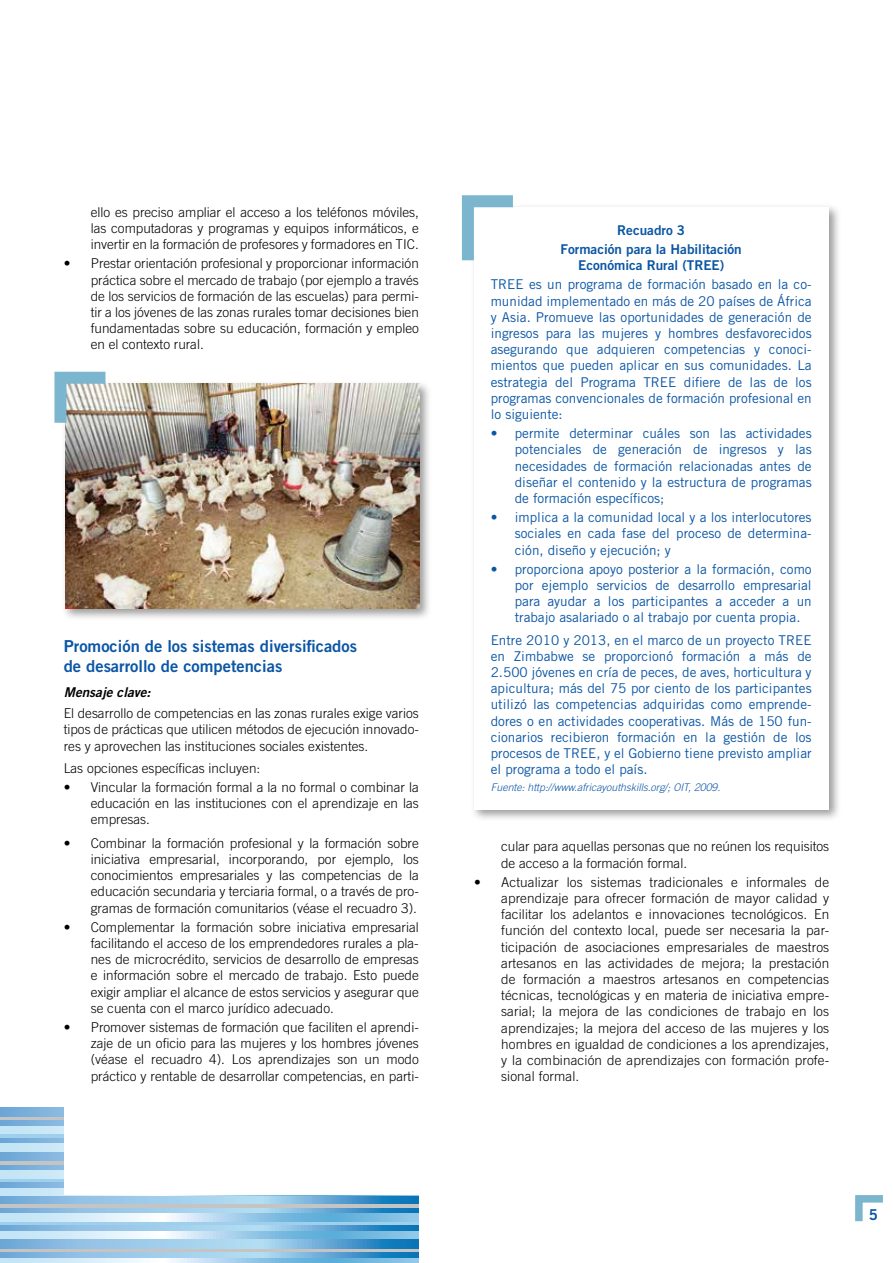
<style>
.page{position:relative;width:893px;height:1263px;background:#fff}
.page>*{position:absolute;margin:0;border:0;box-sizing:border-box;transform-origin:0 0}
.t1{font:16.5px/19.8px "Trade Gothic LT Std Bd 2";color:#0b56a5}
.t2{font:15px "Trade Gothic LT Std Bd 2";color:#0b56a5}
.t3{font:300 13.5px/16.2px "Trade Gothic LT Std";color:#000;text-align:justify}
.t4{font:13.5px/16.2px "Trade Gothic LT Std";color:#0b56a5;text-align:justify}
.t5{font:13.5px/19.2px "Trade Gothic LT Std Bd 2";color:#0b56a5;text-align:center}
.t6{font:13.5px "Trade Gothic LT Std Bd 2 Obl";color:#000}
.t7{font:italic 300 10.5px "Trade Gothic LT Std";color:#0b56a5}
</style>
<div class="page">
<svg style="left:1px;top:1195px;width:418px;height:9px"></svg>
<hr style="left:0;top:1204px;width:495px;height:4px;background:#c4c4c5">
<svg style="left:1px;top:1208px;width:418px;height:6px"></svg>
<svg style="left:1px;top:1214px;width:418px;height:8px"></svg>
<svg style="left:1px;top:1222px;width:418px;height:4px;fill:#9ecfec"></svg>
<svg style="left:1px;top:1226px;width:418px;height:5px"></svg>
<svg style="left:1px;top:1231px;width:418px;height:8px"></svg>
<svg style="left:1px;top:1239px;width:418px;height:9px"></svg>
<svg style="left:1px;top:1248px;width:418px;height:4px;fill:#c4c4c5"></svg>
<svg style="left:1px;top:1252px;width:418px;height:6px"></svg>
<svg style="left:1px;top:1258px;width:418px;height:5px"></svg>
<svg style="left:1px;top:1107px;width:63px;height:9px"></svg>
<svg style="left:1px;top:1116px;width:63px;height:4px"></svg>
<svg style="left:1px;top:1120px;width:63px;height:6px"></svg>
<div style="left:0;top:1126px;width:494px;height:8px;background:#c7e6f6"></div>
<hr style="left:0;top:1134px;width:495px;height:4px;background:#9ecfec">
<svg style="left:1px;top:1138px;width:63px;height:6px"></svg>
<div style="left:0;top:1144px;width:494px;height:8px;background:#c7e6f6"></div>
<svg style="left:1px;top:1152px;width:63px;height:9px"></svg>
<hr style="left:0;top:1161px;width:495px;height:4px;background:#c4c4c5">
<svg style="left:1px;top:1165px;width:63px;height:6px"></svg>
<div style="left:0;top:1171px;width:494px;height:8px;background:#c7e6f6"></div>
<svg style="left:1px;top:1179px;width:63px;height:4px"></svg>
<svg style="left:1px;top:1183px;width:63px;height:5px"></svg>
<div style="left:0;top:1188px;width:494px;height:7px;background:#c7e6f6"></div>
<div style="left:64px;top:1089px;width:465px;height:105px;background:#fff"></div>
<div style="left:420px;top:1155px;width:473px;height:108px;background:#fff"></div>
<hr style="left:0;top:1093px;width:1px;height:101px;background:#fff">
<hr style="left:0;top:1155px;width:1px;height:108px;background:#fff">
<svg style="left:855px;top:1195px;width:28px;height:27px"></svg>
<div style="left:61px;top:380px;width:371px;height:241px;background:#000;opacity:.4"></div>
<img style="left:65px;top:384px;width:355px;height:225px">
<svg style="left:54px;top:371px;width:64px;height:64px"></svg>
<div style="left:470px;top:203px;width:371px;height:618px;background:#000;opacity:.4"></div>
<div style="left:474px;top:207px;width:355px;height:602px;background:#fff"></div>
<svg style="left:461px;top:195px;width:64px;height:77px"></svg>
<p class="t3" style="left:91px;top:204px;width:330px">ello es preciso ampliar el acceso a los teléfonos móviles, las computadoras y programas y equipos informáticos, e invertir en la formación de profesores y formadores en TIC.</p>
<p class="t3" style="left:91px;top:255px;width:330px;text-indent:-27px">• Prestar orientación profesional y proporcionar información práctica sobre el mercado de trabajo (por ejemplo a través de los servicios de formación de las escuelas) para permi&shy;tir a los jóvenes de las zonas rurales tomar decisiones bien fundamentadas sobre su educación, formación y empleo en el contexto rural.</p>
<p class="t1" style="left:64px;top:636px;width:295px">Promoción de los sistemas diversificados de desarrollo de competencias</p>
<p class="t6" style="left:64px;top:684px;width:88px">Mensaje clave:</p>
<p class="t3" style="left:64px;top:705px;width:357px">El desarrollo de competencias en las zonas rurales exige varios tipos de prácticas que utilicen métodos de ejecución innovado&shy;res y aprovechen las instituciones sociales existentes.</p>
<p class="t3" style="left:64px;top:760px;width:198px">Las opciones específicas incluyen:</p>
<p class="t3" style="left:91px;top:779px;width:330px;text-indent:-27px">• Vincular la formación formal a la no formal o combinar la educación en las instituciones con el aprendizaje en las empresas.</p>
<p class="t3" style="left:91px;top:835px;width:330px;text-indent:-27px">• Combinar la formación profesional y la formación sobre iniciativa empresarial, incorporando, por ejemplo, los conocimientos empresariales y las competencias de la educación secundaria y terciaria formal, o a través de pro&shy;gramas de formación comunitarios (véase el recuadro 3).</p>
<p class="t3" style="left:91px;top:919px;width:330px;text-indent:-27px">• Complementar la formación sobre iniciativa empresarial facilitando el acceso de los emprendedores rurales a pla&shy;nes de microcrédito, servicios de desarrollo de empresas e información sobre el mercado de trabajo. Esto puede exigir ampliar el alcance de estos servicios y asegurar que se cuenta con el marco jurídico adecuado.</p>
<p class="t3" style="left:91px;top:1019px;width:330px;text-indent:-27px">• Promover sistemas de formación que faciliten el aprendi&shy;zaje de un oficio para las mujeres y los hombres jóvenes (véase el recuadro 4). Los aprendizajes son un modo práctico y rentable de desarrollar competencias, en parti-</p>
<p class="t5" style="left:561px;top:220px;width:183px">Recuadro 3<br>Formación para la Habilitación</p>
<p class="t5" style="left:578px;top:255px;width:148px">Económica Rural (TREE)</p>
<p class="t4" style="left:491px;top:276px;width:322px">TREE es un programa de formación basado en la co&shy;munidad implementado en más de 20 países de África y Asia. Promueve las oportunidades de generación de ingresos para las mujeres y hombres desfavorecidos asegurando que adquieren competencias y conoci&shy;mientos que pueden aplicar en sus comunidades. La estrategia del Programa TREE difiere de las de los programas convencionales de formación profesional en lo siguiente:</p>
<p class="t4" style="left:515px;top:425px;width:298px;text-indent:-24px">• permite determinar cuáles son las actividades potenciales de generación de ingresos y las necesidades de formación relacionadas antes de diseñar el contenido y la estructura de programas de formación específicos;</p>
<p class="t4" style="left:515px;top:509px;width:298px;text-indent:-24px">• implica a la comunidad local y a los interlocutores sociales en cada fase del proceso de determina&shy;ción, diseño y ejecución; y</p>
<p class="t4" style="left:515px;top:561px;width:298px;text-indent:-24px">• proporciona apoyo posterior a la formación, como por ejemplo servicios de desarrollo empresarial para ayudar a los participantes a acceder a un trabajo asalariado o al trabajo por cuenta propia.</p>
<p class="t4" style="left:491px;top:631px;width:322px">Entre 2010 y 2013, en el marco de un proyecto TREE en Zimbabwe se proporcionó formación a más de 2.500 jóvenes en cría de peces, de aves, horticultura y apicultura; más del 75 por ciento de los participantes utilizó las competencias adquiridas como emprende&shy;dores o en actividades cooperativas. Más de 150 fun&shy;cionarios recibieron formación en la gestión de los procesos de TREE, y el Gobierno tiene previsto ampliar el programa a todo el país.</p>
<p class="t7" style="left:491px;top:781px;width:231px">Fuente: http://www.africayouthskills.org/; OIT, 2009.</p>
<p class="t3" style="left:501px;top:838px;width:330px">cular para aquellas personas que no reúnen los requisitos de acceso a la formación formal.</p>
<p class="t3" style="left:501px;top:874px;width:330px;text-indent:-27px">• Actualizar los sistemas tradicionales e informales de aprendizaje para ofrecer formación de mayor calidad y facilitar los adelantos e innovaciones tecnológicos. En función del contexto local, puede ser necesaria la par&shy;ticipación de asociaciones empresariales de maestros artesanos en las actividades de mejora; la prestación de formación a maestros artesanos en competencias técnicas, tecnológicas y en materia de iniciativa empre&shy;sarial; la mejora de las condiciones de trabajo en los aprendizajes; la mejora del acceso de las mujeres y los hombres en igualdad de condiciones a los aprendizajes, y la combinación de aprendizajes con formación profe&shy;sional formal.</p>
<p class="t2" style="left:869px;top:1205px;width:11px">5</p>
</div>
